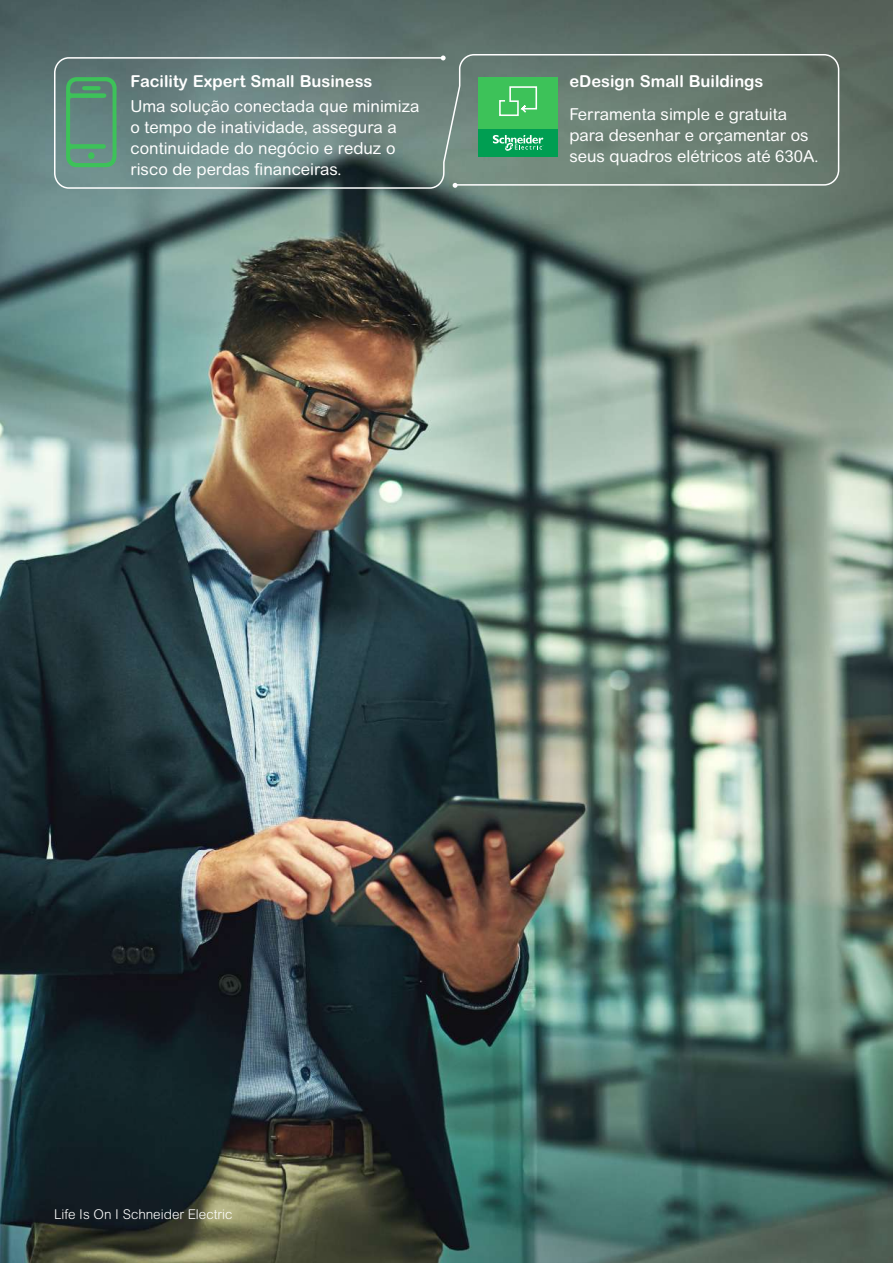
<style>
.page{position:relative;width:893px;height:1263px;background:#fff}
.page>*{position:absolute;margin:0;border:0;box-sizing:border-box;transform-origin:0 0}
.t1{font:16.5px/21px "Arial Rounded MT Pro";color:#fff}
.t2{font:700 16.5px "Arial Rounded MT Pro";color:#fff}
.t3{font:300 13.5px "Arial Rounded MT Pro";color:#fff}
</style>
<div class="page">
<img style="left:0;top:0;width:893px;height:1263px">
<svg style="left:53px;top:53px;width:787px;height:136px;background:#69867a"></svg>
<svg style="left:453px;top:183px;width:4px;height:5px"></svg>
<svg style="left:441px;top:55px;width:5px;height:5px"></svg>
<p class="t2" style="left:130px;top:71px;width:244px">Facility Expert Small Business</p>
<p class="t1" style="left:130px;top:96px;width:290px">Uma solução conectada que minimiza o tempo de inatividade, assegura a continuidade do negócio e reduz o risco de perdas financeiras.</p>
<p class="t2" style="left:569px;top:71px;width:196px">eDesign Small Buildings</p>
<p class="t1" style="left:569px;top:105px;width:251px">Ferramenta simple e gratuita para desenhar e orçamentar os seus quadros elétricos até 630A.</p>
<p class="t3" style="left:54px;top:1206px;width:180px">Life Is On I Schneider Electric</p>
</div>
